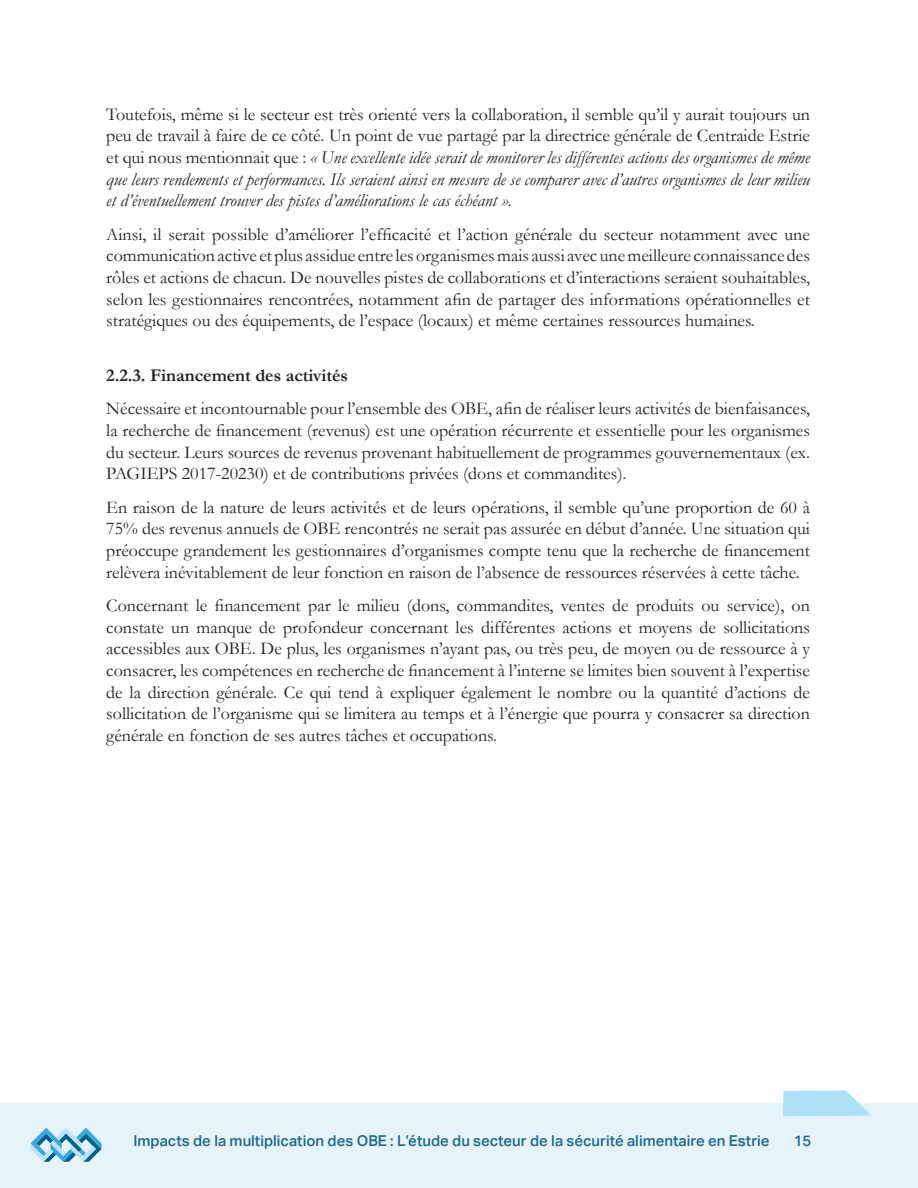
<style>
.page{position:relative;width:918px;height:1188px;background:#fff}
.page>*{position:absolute;margin:0;border:0;box-sizing:border-box;transform-origin:0 0}
.t1{font:18px/21.6px "Garamond";color:#231f20;text-align:justify}
.t2{font:italic 18px/21.6px "Garamond";color:#231f20;text-align:justify}
.t3{font:700 18px "Garamond";color:#231f20}
.t4{font:500 15px "Aktiv Grotesk";color:#186a92}
.s1{font-style:normal}
</style>
<div class="page">
<div style="left:0;top:1103px;width:918px;height:85px;background:#e7f3f9"></div>
<svg style="left:31px;top:1128px;width:71px;height:34px"></svg>
<svg style="left:783px;top:1090px;width:88px;height:26px;background:#b9e5f9"></svg>
<p class="t2" style="left:106px;top:105px;width:705px"><span class="s1">Toutefois, même si le secteur est très orienté vers la collaboration, il semble qu’il y aurait toujours un peu de travail à faire de ce côté. Un point de vue partagé par la directrice générale de Centraide Estrie et qui nous mentionnait que :</span> « Une excellente idée serait de monitorer les différentes actions des organismes de même que leurs rendements et performances. Ils seraient ainsi en mesure de se comparer avec d’autres organismes de leur milieu et d’éventuellement trouver des pistes d’améliorations le cas échéant ».</p>
<p class="t1" style="left:106px;top:223px;width:705px">Ainsi, il serait possible d’améliorer l’efficacité et l’action générale du secteur notamment avec une communication active et plus assidue entre les organismes mais aussi avec une meilleure connaissance des rôles et actions de chacun. De nouvelles pistes de collaborations et d’interactions seraient souhaitables, selon les gestionnaires rencontrées, notamment afin de partager des informations opérationnelles et stratégiques ou des équipements, de l’espace (locaux) et même certaines ressources humaines.</p>
<p class="t3" style="left:106px;top:369px;width:243px">2.2.3. Financement des activités</p>
<p class="t1" style="left:106px;top:400px;width:705px">Nécessaire et incontournable pour l’ensemble des OBE, afin de réaliser leurs activités de bienfaisances, la recherche de financement (revenus) est une opération récurrente et essentielle pour les organismes du secteur. Leurs sources de revenus provenant habituellement de programmes gouvernementaux (ex.<br>PAGIEPS 2017-20230) et de contributions privées (dons et commandites).</p>
<p class="t1" style="left:106px;top:498px;width:705px">En raison de la nature de leurs activités et de leurs opérations, il semble qu’une proportion de 60 à 75% des revenus annuels de OBE rencontrés ne serait pas assurée en début d’année. Une situation qui préoccupe grandement les gestionnaires d’organismes compte tenu que la recherche de financement relèvera inévitablement de leur fonction en raison de l’absence de ressources réservées à cette tâche.</p>
<p class="t1" style="left:106px;top:594px;width:705px">Concernant le financement par le milieu (dons, commandites, ventes de produits ou service), on constate un manque de profondeur concernant les différentes actions et moyens de sollicitations accessibles aux OBE. De plus, les organismes n’ayant pas, ou très peu, de moyen ou de ressource à y consacrer, les compétences en recherche de financement à l’interne se limites bien souvent à l’expertise de la direction générale. Ce qui tend à expliquer également le nombre ou la quantité d’actions de sollicitation de l’organisme qui se limitera au temps et à l’énergie que pourra y consacrer sa direction générale en fonction de ses autres tâches et occupations.</p>
<p class="t4" style="left:134px;top:1135px;width:638px">Impacts de la multiplication des OBE : L’étude du secteur de la sécurité alimentaire en Estrie</p>
<p class="t4" style="left:794px;top:1135px;width:19px">15</p>
</div>
